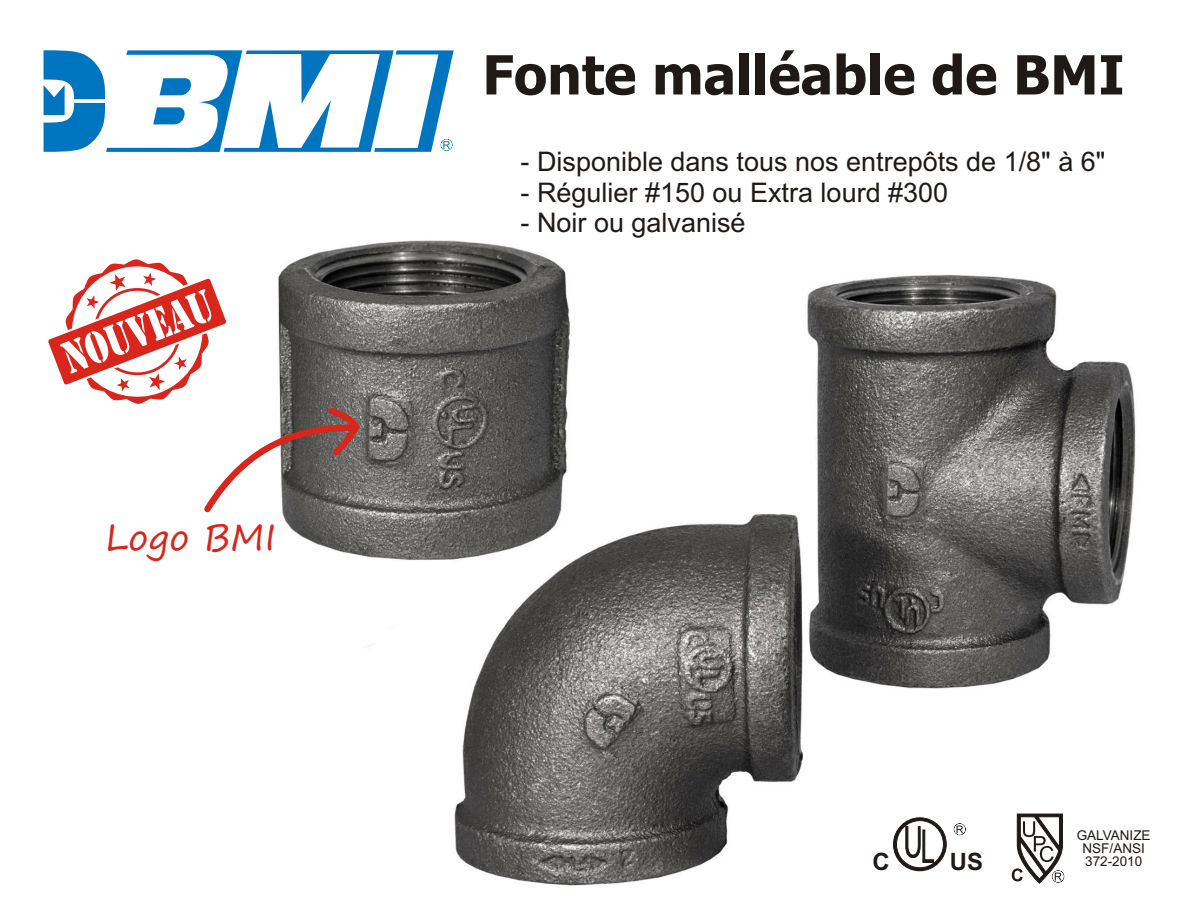
<style>
.page{position:relative;width:1188px;height:918px;background:#fff}
.page>*{position:absolute;margin:0;border:0;box-sizing:border-box;transform-origin:0 0}
.t1{font:700 54px "Tahoma";color:#1f1a17}
.t2{font:36px "Segoe Print";color:#d9261c}
.t3{font:27px "Arial";color:#1f1a17}
.t4{font:700 23.85px "Arial";color:#1f1a17}
.t5{font:13.5px/12.9px "Arial";color:#1f1a17;text-align:center}
</style>
<div class="page">
<img style="left:284px;top:240px;width:852px;height:646px">
<svg style="left:954px;top:823px;width:12px;height:12px"></svg>
<svg style="left:893px;top:817px;width:54px;height:54px"></svg>
<svg style="left:1012px;top:814px;width:52px;height:70px"></svg>
<svg style="left:44px;top:50px;width:410px;height:102px"></svg>
<svg style="left:48px;top:258px;width:316px;height:260px"></svg>
<h2 class="t2" style="left:106px;top:519px;width:172px">Logo BMI</h2>
<h1 class="t1" style="left:483px;top:53px;width:644px">Fonte malléable de BMI</h1>
<p class="t3" style="left:521px;top:152px;width:586px">- Disponible dans tous nos entrepôts de 1/8" à 6"</p>
<p class="t3" style="left:521px;top:182px;width:429px">- Régulier #150 ou Extra lourd #300</p>
<p class="t3" style="left:521px;top:212px;width:227px">- Noir ou galvanisé</p>
<p class="t4" style="left:873px;top:853px;width:19px">C</p>
<p class="t4" style="left:950px;top:853px;width:35px">US</p>
<p class="t5" style="left:1077px;top:830px;width:75px">GALVANIZE<br>NSF/ANSI<br>372-2010</p>
</div>
